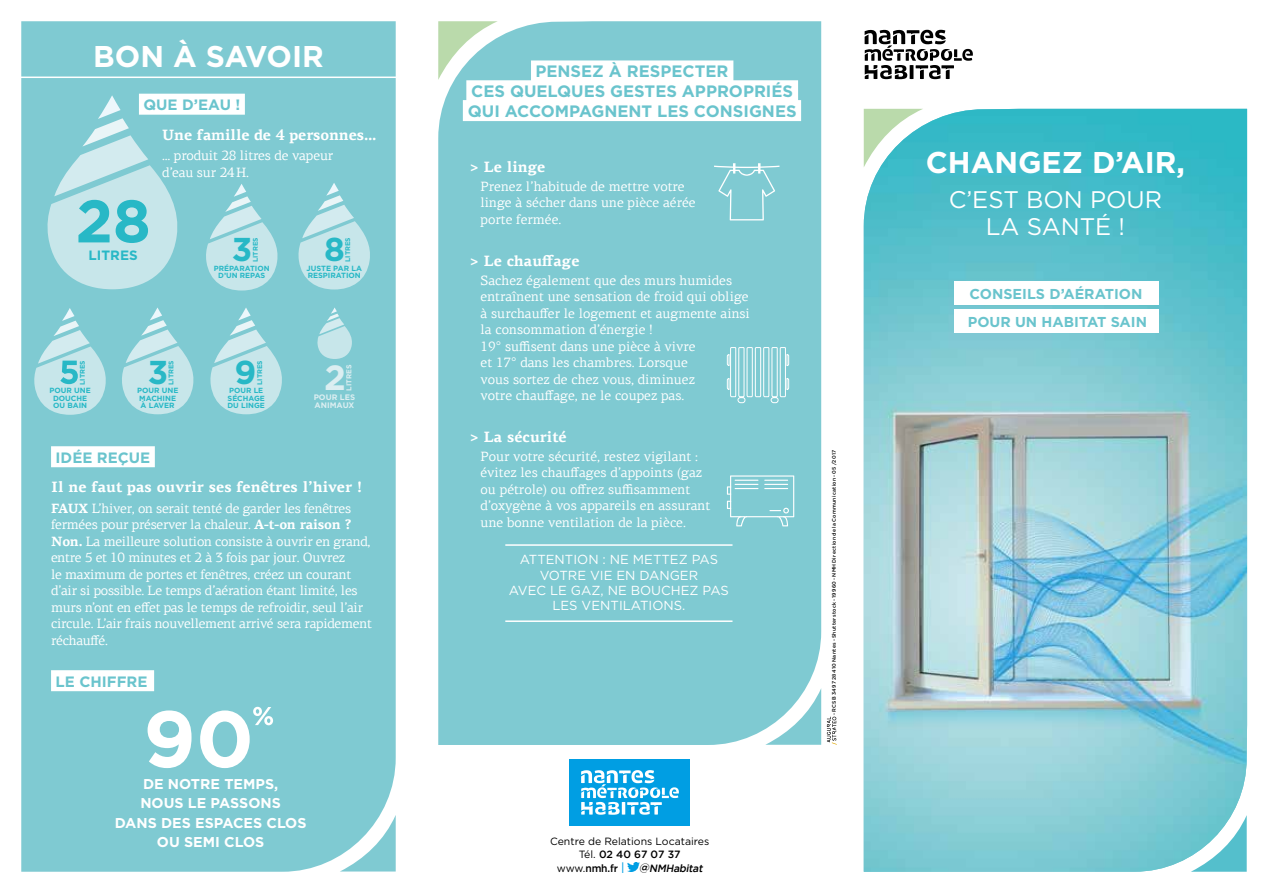
<style>
.page{position:relative;width:1268px;height:893px;background:#fff}
.page>*{position:absolute;margin:0;border:0;box-sizing:border-box;transform-origin:0 0}
.t1{font:700 79.65px "Gotham";color:#fff}
.t2{font:700 60px "Gotham";color:#28b8c6}
.t3{font:700 34.95px "Gotham";color:#dbeef1}
.t4{font:700 33px "Gotham";color:#28b8c6}
.t5{font:700 30px "Gotham";color:#fff}
.t6{font:24px/27px "Gotham";color:#fff;text-align:center}
.t7{font:700 16.5px/19.8px "Gotham";color:#6ac4cd;text-align:center}
.t8{font:700 15px "PF Agora Serif Pro";color:#fff}
.t9{font:700 15px "Gotham";color:#6ac4cd}
.t10{font:700 14.4px "Gotham";color:#6ac4cd}
.t11{font:700 14.25px/19.5px "Gotham";color:#fff;text-align:center}
.t12{font:13.5px/16.5px "PF Agora Serif Pro";color:#fff}
.t13{font:13.5px/16.5px "PF Agora Serif Pro";letter-spacing:-.02em;color:#fff}
.t14{font:700 13.5px "Gotham";color:#28b8c6}
.t15{font:13.05px/15.3px "Gotham";color:#fff;text-align:center}
.t16{font:10.5px/13.5px "Gotham";color:#000;text-align:center}
.t17{font:700 7.95px/7.9px "Gotham";color:#dbeef1}
.t18{font:700 7.5px/7.5px "Gotham";color:#28b8c6}
.t19{font:700 7.2px "Gotham";color:#dbeef1}
.t20{font:700 6.75px "Gotham";color:#28b8c6}
.t21{font:500 5.1px "Gotham";letter-spacing:.07em;color:#000}
.s1{font-weight:700}
.s2{font-weight:500}
.s3{font-weight:300;font-size:15.15px;color:#009ee3}
.s4{font-weight:500;font-style:italic}
</style>
<div class="page">
<div style="left:21px;top:21px;width:374px;height:851px;background:#7fcad2"></div>
<div style="left:438px;top:21px;width:383px;height:724px;background:#7fcad2"></div>
<img style="left:863px;top:109px;width:383px;height:763px">
<svg style="left:1190px;top:815px;width:56px;height:57px"></svg>
<svg style="left:864px;top:30px;width:108px;height:49px"></svg>
<div style="left:954px;top:281px;width:204px;height:23px;background:#fff"></div>
<div style="left:954px;top:310px;width:204px;height:23px;background:#fff"></div>
<div style="left:139px;top:94px;width:106px;height:21px;background:#fff"></div>
<svg style="left:438px;top:21px;width:59px;height:59px"></svg>
<div style="left:51px;top:446px;width:104px;height:21px;background:#fff"></div>
<hr style="left:0;top:77px;width:417px;height:1px;background:#fff">
<svg style="left:47px;top:95px;width:133px;height:194px;background:#aedce2"></svg>
<div style="left:531px;top:60px;width:202px;height:21px;background:#fff"></div>
<div style="left:466px;top:80px;width:332px;height:21px;background:#fff"></div>
<div style="left:463px;top:100px;width:338px;height:21px;background:#fff"></div>
<hr style="left:505px;top:544px;width:227px;height:2px;background:#fff">
<hr style="left:505px;top:620px;width:227px;height:2px;background:#fff">
<svg style="left:627px;top:862px;width:12px;height:9px"></svg>
<svg style="left:713px;top:163px;width:66px;height:57px;background:#8bcfd6"></svg>
<svg style="left:726px;top:347px;width:63px;height:57px;background:#9ed6dc"></svg>
<div style="left:726px;top:486px;width:5px;height:9px;background:#fff"></div>
<div style="left:726px;top:501px;width:5px;height:8px;background:#fff"></div>
<svg style="left:728px;top:475px;width:66px;height:51px;background:#91d1d8"></svg>
<svg style="left:205px;top:184px;width:74px;height:107px;background:#a9dae0"></svg>
<svg style="left:298px;top:183px;width:74px;height:106px;background:#aadae0"></svg>
<svg style="left:34px;top:308px;width:73px;height:107px;background:#a5d9df"></svg>
<svg style="left:210px;top:307px;width:74px;height:107px;background:#a9dae0"></svg>
<svg style="left:121px;top:307px;width:74px;height:107px;background:#a9dae0"></svg>
<svg style="left:317px;top:307px;width:36px;height:52px;background:#a8dae0"></svg>
<svg style="left:253px;top:707px;width:20px;height:18px"></svg>
<div style="left:51px;top:670px;width:103px;height:21px;background:#fff"></div>
<div style="left:569px;top:759px;width:120px;height:67px;background:#009ee3"></div>
<svg style="left:581px;top:770px;width:97px;height:45px"></svg>
<svg style="left:765px;top:688px;width:71px;height:57px"></svg>
<h3 class="t5" style="left:93px;top:36px;width:232px">BON À SAVOIR</h3>
<p class="t9" style="left:143px;top:95px;width:98px">QUE D’EAU !</p>
<p class="t8" style="left:162px;top:125px;width:215px">Une famille de 4 personnes…</p>
<p class="t12" style="left:162px;top:148px;width:173px">… produit 28 litres de vapeur d’eau sur 24H.</p>
<h2 class="t2" style="left:75px;top:181px;width:77px">28</h2>
<p class="t14" style="left:89px;top:246px;width:51px">LITRES</p>
<p class="t20" style="left:251px;top:262px;width:26px;rotate:-90deg">LITRES</p>
<h3 class="t4" style="left:324px;top:228px;width:22px">8</h3>
<p class="t20" style="left:343px;top:262px;width:26px;rotate:-90deg">LITRES</p>
<p class="t18" style="left:306px;top:264px;width:57px">JUSTE PAR LA<br>RESPIRATION</p>
<h3 class="t4" style="left:232px;top:227px;width:22px">3</h3>
<p class="t18" style="left:218px;top:272px;width:49px">D’UN REPAS</p>
<p class="t18" style="left:214px;top:264px;width:57px">PRÉPARATION</p>
<p class="t20" style="left:78px;top:385px;width:26px;rotate:-90deg">LITRES</p>
<p class="t18" style="left:49px;top:387px;width:43px;text-align:center">POUR UNE<br>DOUCHE<br>OU BAIN</p>
<h3 class="t4" style="left:234px;top:350px;width:23px">9</h3>
<p class="t18" style="left:227px;top:394px;width:39px">SÉCHAGE<br>DU LINGE</p>
<h3 class="t4" style="left:148px;top:350px;width:22px">3</h3>
<p class="t20" style="left:167px;top:385px;width:26px;rotate:-90deg">LITRES</p>
<p class="t20" style="left:255px;top:385px;width:26px;rotate:-90deg">LITRES</p>
<p class="t18" style="left:137px;top:387px;width:43px;text-align:center">POUR UNE<br>MACHINE<br>À LAVER</p>
<p class="t18" style="left:229px;top:387px;width:36px">POUR LE</p>
<h3 class="t3" style="left:324px;top:355px;width:23px">2</h3>
<p class="t19" style="left:344px;top:391px;width:27px;rotate:-90deg">LITRES</p>
<p class="t17" style="left:313px;top:393px;width:43px">POUR LES<br>ANIMAUX</p>
<p class="t9" style="left:56px;top:447px;width:96px">IDÉE REÇUE</p>
<p class="t8" style="left:51px;top:477px;width:312px">Il ne faut pas ouvrir ses fenêtres l’hiver !</p>
<p class="t13" style="left:51px;top:500px;width:322px"><span class="s1">FAUX</span> L’hiver, on serait tenté de garder les fenêtres fermées pour préserver la chaleur. <span class="s1">A-t-on raison ?<br>Non.</span> La meilleure solution consiste à ouvrir en grand, entre 5 et 10 minutes et 2 à 3 fois par jour. Ouvrez<br>le maximum de portes et fenêtres, créez un courant d’air si possible. Le temps d’aération étant limité, les murs n’ont en effet pas le temps de refroidir, seul l’air circule. L’air frais nouvellement arrivé sera rapidement réchauffé.</p>
<p class="t9" style="left:56px;top:671px;width:93px">LE CHIFFRE</p>
<h1 class="t1" style="left:143px;top:686px;width:112px">90</h1>
<p class="t11" style="left:115px;top:793px;width:193px">NOUS LE PASSONS<br>DANS DES ESPACES CLOS<br>OU SEMI CLOS</p>
<p class="t11" style="left:143px;top:774px;width:137px">DE NOTRE TEMPS,</p>
<p class="t7" style="left:467px;top:61px;width:330px">PENSEZ À RESPECTER<br>CES QUELQUES GESTES APPROPRIÉS<br>QUI ACCOMPAGNENT LES CONSIGNES</p>
<p class="t8" style="left:470px;top:158px;width:77px">&gt; Le linge</p>
<p class="t12" style="left:480px;top:178px;width:217px">Prenez l’habitude de mettre votre linge à sécher dans une pièce aérée porte fermée.</p>
<p class="t8" style="left:470px;top:251px;width:111px">&gt; Le chauffage</p>
<p class="t12" style="left:480px;top:272px;width:271px">Sachez également que des murs humides entraînent une sensation de froid qui oblige à surchauffer le logement et augmente ainsi la consommation d’énergie !<br>19° suffisent dans une pièce à vivre<br>et 17° dans les chambres. Lorsque<br>vous sortez de chez vous, diminuez<br>votre chauffage, ne le coupez pas.</p>
<p class="t8" style="left:470px;top:428px;width:98px">&gt; La sécurité</p>
<p class="t12" style="left:480px;top:448px;width:231px">Pour votre sécurité, restez vigilant : évitez les chauffages d’appoints (gaz ou pétrole) ou offrez suffisamment d’oxygène à vos appareils en assurant une bonne ventilation de la pièce.</p>
<p class="t15" style="left:509px;top:552px;width:221px">ATTENTION : NE METTEZ PAS<br>VOTRE VIE EN DANGER<br>AVEC LE GAZ, NE BOUCHEZ PAS<br>LES VENTILATIONS.</p>
<p class="t21" style="left:831px;top:715px;width:267px;rotate:-90deg">- RCS B 349 728 410 Nantes - Shutterstock - 19960 - NMH Direction de la Communication - 05 /2017</p>
<p class="t16" style="left:550px;top:834px;width:161px">Centre de Relations Locataires<br>Tél. <span class="s2">02 40 67 07 37 </span>www.<span class="s2">nmh.fr</span> <span class="s3">I</span> <span class="s4">@NMHabitat</span></p>
<h3 class="t5" style="left:925px;top:142px;width:261px">CHANGEZ D’AIR,</h3>
<h3 class="t6" style="left:948px;top:186px;width:215px">C’EST BON POUR<br>LA SANTÉ !</h3>
<p class="t10" style="left:969px;top:284px;width:174px">CONSEILS D’AÉRATION</p>
<p class="t10" style="left:967px;top:313px;width:181px">POUR UN HABITAT SAIN</p>
</div>
